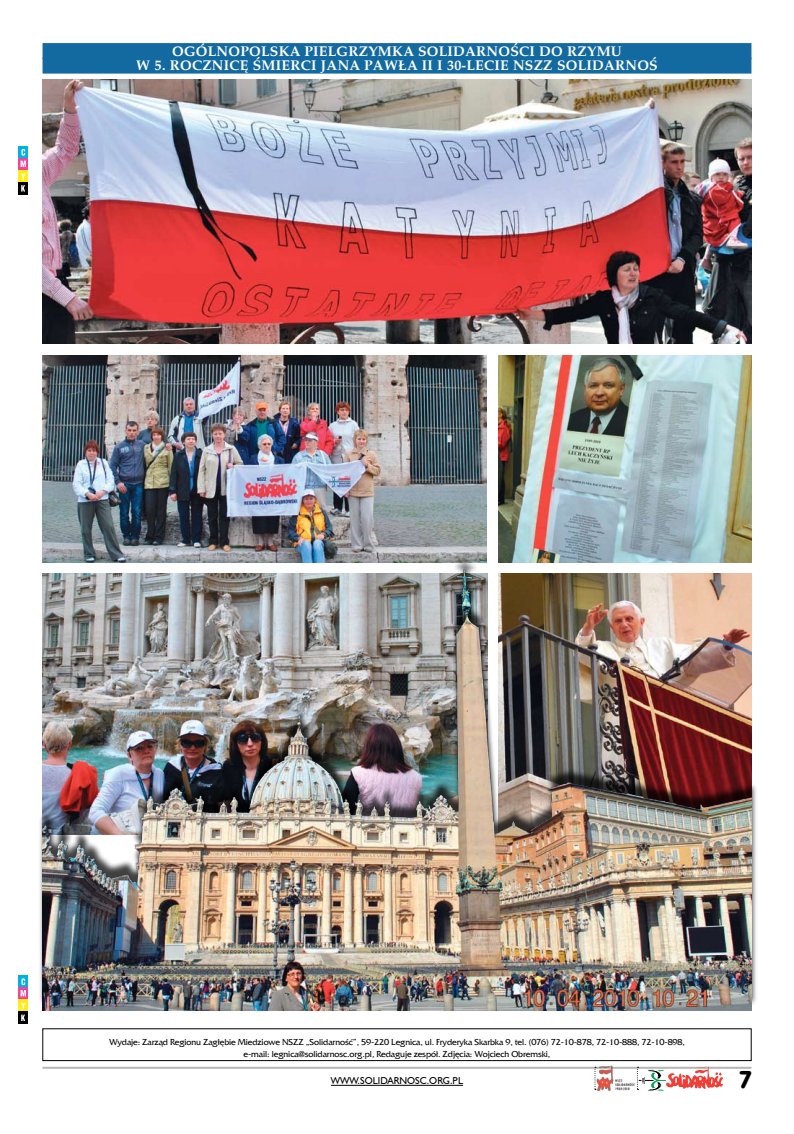
<style>
.page{position:relative;width:794px;height:1134px;background:#fff}
.page>*{position:absolute;margin:0;border:0;box-sizing:border-box;transform-origin:0 0}
.t1{font:24px "VAG Rounded PL Regular A";color:#000}
.t2{font:700 14px "Palm Springs";letter-spacing:.015em;color:#fff}
.t3{font:10px "Humanist 521 BT";color:#000}
.t4{font:9px/11.5px "France";letter-spacing:-.01em;color:#000;text-align:center}
</style>
<div class="page">
<hr style="left:43px;top:1067px;width:708px;height:2px;background:#b8b6b5">
<hr style="left:331px;top:1085px;width:132px;height:1px;background:#000">
<img style="left:597px;top:1065px;width:39px;height:25px">
<svg style="left:637px;top:1066px;width:86px;height:25px"></svg>
<svg style="left:594px;top:1067px;width:2px;height:23px"></svg>
<div style="left:18px;top:146px;width:10px;height:12px;background:#00b0eb"></div>
<svg style="left:18px;top:158px;width:10px;height:12px"></svg>
<div style="left:18px;top:170px;width:10px;height:12px;background:#ffed1a"></div>
<div style="left:18px;top:182px;width:10px;height:12px;background:#000"></div>
<svg style="left:21px;top:149px;width:5px;height:18px"></svg>
<svg style="left:21px;top:173px;width:4px;height:19px"></svg>
<div style="left:18px;top:976px;width:10px;height:12px;background:#00b0eb"></div>
<svg style="left:18px;top:988px;width:10px;height:12px"></svg>
<div style="left:18px;top:1000px;width:10px;height:12px;background:#ffed1a"></div>
<div style="left:18px;top:1012px;width:10px;height:12px;background:#000"></div>
<svg style="left:21px;top:978px;width:5px;height:18px"></svg>
<svg style="left:21px;top:1003px;width:4px;height:18px"></svg>
<img style="left:43px;top:355px;width:443px;height:187px">
<div style="left:43px;top:1028px;width:708px;height:33px;border:1px solid #000"></div>
<div style="left:0;top:437px;width:96px;height:293px;background:#000;opacity:.75"></div>
<div style="left:43px;top:43px;width:708px;height:16px;background:#136aa1"></div>
<div style="left:43px;top:58px;width:708px;height:16px;background:#136aa1"></div>
<img style="left:43px;top:79px;width:708px;height:265px">
<img style="left:499px;top:355px;width:252px;height:187px">
<div style="left:38px;top:554px;width:724px;height:484px;background:#000;opacity:.75"></div>
<img style="left:43px;top:542px;width:708px;height:469px">
<h2 class="t2" style="left:172px;top:42px;width:47px">OGÓLNOPOLSKA</h2>
<h2 class="t2" style="left:304px;top:42px;width:56px">PIELGRZYMKA</h2>
<h2 class="t2" style="left:418px;top:42px;width:20px">SOLIDARNOŚCI</h2>
<h2 class="t2" style="left:539px;top:42px;width:51px">DO RZYM</h2>
<h2 class="t2" style="left:611px;top:42px;width:12px">U</h2>
<h2 class="t2" style="left:136px;top:57px;width:45px">W 5. ROCZNIC</h2>
<h2 class="t2" style="left:240px;top:57px;width:23px">Ę ŚMIERCI</h2>
<h2 class="t2" style="left:321px;top:57px;width:18px">JANA</h2>
<h2 class="t2" style="left:364px;top:57px;width:112px">PAWŁA II I 30-LECIE</h2>
<h2 class="t2" style="left:513px;top:57px;width:64px">NSZZ SOLIDARNOŚ</h2>
<p class="t4" style="left:109px;top:1037px;width:577px">Wydaje: Zarz¹d Regionu Zag³êbie Miedziowe NSZZ „Solidarnoœæ”, 59-220 Legnica, ul. Fryderyka Skarbka 9, tel. (076) 72-10-878, 72-10-888, 72-10-898, e-mail: legnica@solidarnosc.org.pl, Redaguje zespó³. Zdjêcia: Wojciech Obremski,</p>
<p class="t3" style="left:331px;top:1074px;width:134px">WWW.SOLIDARNOSC.ORG.PL</p>
<h1 class="t1" style="left:740px;top:1064px;width:13px">7</h1>
</div>
